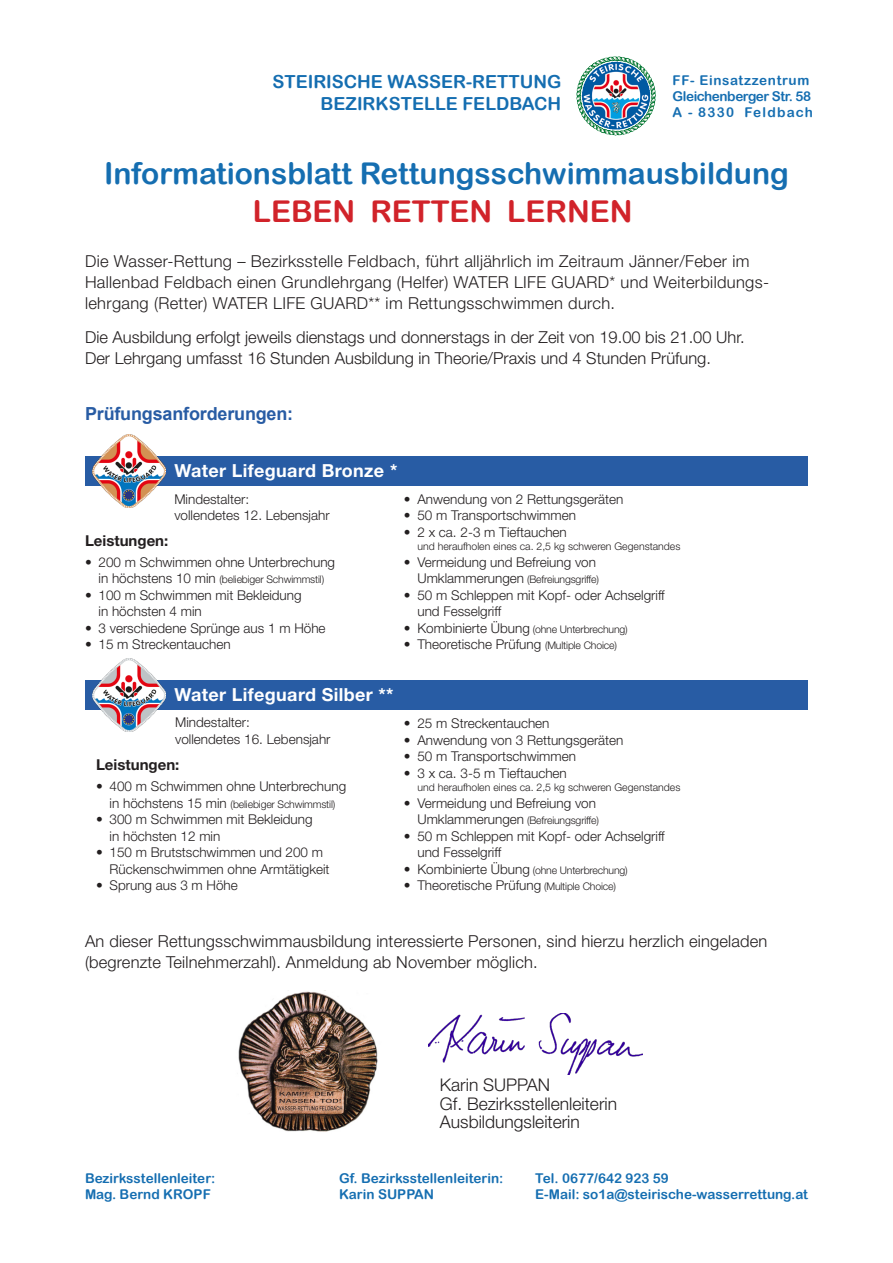
<style>
.page{position:relative;width:893px;height:1263px;background:#fff}
.page>*{position:absolute;margin:0;border:0;box-sizing:border-box;transform-origin:0 0}
.t1{font:30px "Arial Rounded MT Bold";color:#156eb1}
.t2{font:30px "Arial Rounded MT Bold";color:#d1232a}
.t3{font:18px "Arial Rounded MT Bold";color:#156eb1}
.Abzeichen{font:700 18px "Helvetica Neue LT Std";letter-spacing:.02em;color:#fff}
.t4{font:700 18px "Arial";letter-spacing:-.01em;color:#285ca4}
.t5{font:300 17.4px "Helvetica Neue LT Std";color:#231f20}
.t6{font:300 16.5px/21px "Helvetica Neue LT Std";letter-spacing:.01em;color:#231f20}
.Abzeichen_Leistung{font:700 15px "Helvetica Neue LT Std";color:#231f20}
.Abzeichen_Aufzählung{font:300 13.5px "Helvetica Neue LT Std";color:#231f20}
.zusatz{font:13.5px "Arial Rounded MT Bold";color:#156eb1}
.Abzeichen_Text{font:300 13.5px/16.5px "Helvetica Neue LT Std";color:#231f20}
.Adresse{font:13.5px "Arial Rounded MT Bold";letter-spacing:-.03em;color:#156eb1}
.Adresse-2{font:13.5px "Arial Rounded MT Bold";letter-spacing:.05em;color:#156eb1}
.Adresse-3{font:13.5px "Arial Rounded MT Bold";letter-spacing:.09em;color:#156eb1}
.Abzeichen_Aufzählung-2{font:300 10.5px "Helvetica Neue LT Std";letter-spacing:-.015em;color:#231f20}
.s1{font-size:13.5px}
.s2{font-size:10.5px}
</style>
<div class="page">
<img style="left:577px;top:56px;width:79px;height:80px">
<img style="left:238px;top:990px;width:140px;height:142px">
<img style="left:428px;top:1014px;width:214px;height:60px">
<div style="left:85px;top:456px;width:723px;height:29px;background:#285ca4"></div>
<img style="left:92px;top:434px;width:74px;height:73px">
<div style="left:85px;top:680px;width:723px;height:30px;background:#285ca4"></div>
<img style="left:92px;top:658px;width:74px;height:74px">
<p class="t3" style="left:272px;top:71px;width:290px">STEIRISCHE WASSER-RETTUNG</p>
<p class="t3" style="left:320px;top:93px;width:242px">BEZIRKSTELLE FELDBACH</p>
<p class="Adresse-2" style="left:672px;top:72px;width:138px">FF- Einsatzzentrum</p>
<p class="Adresse" style="left:672px;top:88px;width:140px">Gleichenberger Str. 58</p>
<p class="Adresse-3" style="left:672px;top:104px;width:142px">A - 8330 Feldbach</p>
<p class="t1" style="left:104px;top:156px;width:686px">Informationsblatt Rettungsschwimmausbildung</p>
<p class="t2" style="left:253px;top:194px;width:381px">LEBEN RETTEN LERNEN</p>
<p class="t6" style="left:85px;top:250px;width:684px">Die Wasser-Rettung – Bezirksstelle Feldbach, führt alljährlich im Zeitraum Jänner/Feber im<br>Hallenbad Feldbach einen Grundlehrgang (Helfer) WATER LIFE GUARD* und Weiterbildungs&shy;lehrgang (Retter) WATER LIFE GUARD** im Rettungsschwimmen durch.</p>
<p class="t6" style="left:85px;top:327px;width:661px">Die Ausbildung erfolgt jeweils dienstags und donnerstags in der Zeit von 19.00 bis 21.00 Uhr.</p>
<p class="t6" style="left:85px;top:348px;width:627px">Der Lehrgang umfasst 16 Stunden Ausbildung in Theorie/Praxis und 4 Stunden Prüfung.</p>
<p class="t4" style="left:85px;top:401px;width:210px">Prüfungsanforderungen:</p>
<p class="Abzeichen" style="left:174px;top:459px;width:224px">Water Lifeguard Bronze *</p>
<p class="Abzeichen_Text" style="left:174px;top:490px;width:157px">Mindestalter:<br>vollendetes 12. Lebensjahr</p>
<p class="Abzeichen_Aufzählung" style="left:404px;top:491px;width:221px">• Anwendung von 2 Rettungsgeräten</p>
<p class="Abzeichen_Aufzählung" style="left:404px;top:507px;width:174px">• 50 m Transportschwimmen</p>
<p class="Abzeichen_Aufzählung" style="left:404px;top:524px;width:164px">• 2 x ca. 2-3 m Tieftauchen</p>
<p class="Abzeichen_Aufzählung-2" style="left:417px;top:540px;width:264px">und heraufholen eines ca. 2,5 kg schweren Gegenstandes</p>
<p class="Abzeichen_Aufzählung" style="left:404px;top:554px;width:194px">• Vermeidung und Befreiung von</p>
<p class="Abzeichen_Aufzählung-2" style="left:417px;top:573px;width:183px"><span class="s1">Umklammerungen</span> (Befreiungsgriffe)</p>
<p class="Abzeichen_Aufzählung" style="left:404px;top:587px;width:262px">• 50 m Schleppen mit Kopf- oder Achselgriff</p>
<p class="Abzeichen_Aufzählung" style="left:417px;top:603px;width:85px">und Fesselgriff</p>
<p class="Abzeichen_Aufzählung-2" style="left:404px;top:622px;width:225px"><span class="s1">• Kombinierte Übung</span> (ohne Unterbrechung)</p>
<p class="Abzeichen_Aufzählung" style="left:404px;top:636px;width:215px">• Theoretische Prüfung <span class="s2">(Multiple Choice)</span></p>
<p class="Abzeichen_Leistung" style="left:85px;top:531px;width:85px">Leistungen:</p>
<p class="Abzeichen_Aufzählung" style="left:85px;top:554px;width:252px">• 200 m Schwimmen ohne Unterbrechung</p>
<p class="Abzeichen_Aufzählung-2" style="left:99px;top:573px;width:227px"><span class="s1">in höchstens 10 min</span> (beliebiger Schwimmstil)</p>
<p class="Abzeichen_Aufzählung" style="left:85px;top:587px;width:218px">• 100 m Schwimmen mit Bekleidung</p>
<p class="Abzeichen_Aufzählung" style="left:99px;top:603px;width:105px">in höchsten 4 min</p>
<p class="Abzeichen_Aufzählung" style="left:85px;top:620px;width:242px">• 3 verschiedene Sprünge aus 1 m Höhe</p>
<p class="Abzeichen_Aufzählung" style="left:85px;top:636px;width:147px">• 15 m Streckentauchen</p>
<p class="Abzeichen" style="left:174px;top:684px;width:221px">Water Lifeguard Silber **</p>
<p class="Abzeichen_Text" style="left:175px;top:714px;width:157px">Mindestalter:<br>vollendetes 16. Lebensjahr</p>
<p class="Abzeichen_Aufzählung" style="left:404px;top:715px;width:147px">• 25 m Streckentauchen</p>
<p class="Abzeichen_Aufzählung" style="left:404px;top:731px;width:221px">• Anwendung von 3 Rettungsgeräten</p>
<p class="Abzeichen_Aufzählung" style="left:404px;top:748px;width:174px">• 50 m Transportschwimmen</p>
<p class="Abzeichen_Aufzählung" style="left:404px;top:764px;width:164px">• 3 x ca. 3-5 m Tieftauchen</p>
<p class="Abzeichen_Aufzählung-2" style="left:417px;top:781px;width:264px">und heraufholen eines ca. 2,5 kg schweren Gegenstandes</p>
<p class="Abzeichen_Aufzählung" style="left:404px;top:794px;width:194px">• Vermeidung und Befreiung von</p>
<p class="Abzeichen_Aufzählung-2" style="left:417px;top:814px;width:183px"><span class="s1">Umklammerungen</span> (Befreiungsgriffe)</p>
<p class="Abzeichen_Aufzählung" style="left:404px;top:827px;width:262px">• 50 m Schleppen mit Kopf- oder Achselgriff</p>
<p class="Abzeichen_Aufzählung" style="left:417px;top:844px;width:85px">und Fesselgriff</p>
<p class="Abzeichen_Aufzählung-2" style="left:404px;top:863px;width:225px"><span class="s1">• Kombinierte Übung</span> (ohne Unterbrechung)</p>
<p class="Abzeichen_Aufzählung" style="left:404px;top:877px;width:214px">• Theoretische Prüfung <span class="s2">(Multiple Choice)</span></p>
<p class="Abzeichen_Leistung" style="left:96px;top:756px;width:85px">Leistungen:</p>
<p class="Abzeichen_Aufzählung" style="left:96px;top:778px;width:252px">• 400 m Schwimmen ohne Unterbrechung</p>
<p class="Abzeichen_Aufzählung-2" style="left:110px;top:797px;width:227px"><span class="s1">in höchstens 15 min</span> (beliebiger Schwimmstil)</p>
<p class="Abzeichen_Aufzählung" style="left:96px;top:811px;width:218px">• 300 m Schwimmen mit Bekleidung</p>
<p class="Abzeichen_Aufzählung" style="left:110px;top:827px;width:112px">in höchsten 12 min</p>
<p class="Abzeichen_Aufzählung" style="left:96px;top:844px;width:229px">• 150 m Brutstschwimmen und 200 m</p>
<p class="Abzeichen_Aufzählung" style="left:110px;top:860px;width:222px">Rückenschwimmen ohne Armtätigkeit</p>
<p class="Abzeichen_Aufzählung" style="left:96px;top:877px;width:143px">• Sprung aus 3 m Höhe</p>
<p class="t6" style="left:85px;top:931px;width:684px">An dieser Rettungsschwimmausbildung interessierte Personen, sind hierzu herzlich eingeladen (begrenzte Teilnehmerzahl). Anmeldung ab November möglich.</p>
<p class="zusatz" style="left:85px;top:1170px;width:132px">Bezirksstellenleiter:</p>
<p class="zusatz" style="left:85px;top:1186px;width:127px">Mag. Bernd KROPF</p>
<p class="t5" style="left:440px;top:1074px;width:112px">Karin SUPPAN</p>
<p class="t5" style="left:440px;top:1093px;width:179px">Gf. Bezirksstellenleiterin</p>
<p class="t5" style="left:440px;top:1112px;width:142px">Ausbildungsleiterin</p>
<p class="zusatz" style="left:339px;top:1170px;width:166px">Gf. Bezirksstellenleiterin:</p>
<p class="zusatz" style="left:339px;top:1186px;width:96px">Karin SUPPAN</p>
<p class="zusatz" style="left:535px;top:1170px;width:135px">Tel. 0677/642 923 59</p>
<p class="zusatz" style="left:535px;top:1186px;width:274px">E-Mail: so1a@steirische-wasserrettung.at</p>
</div>
